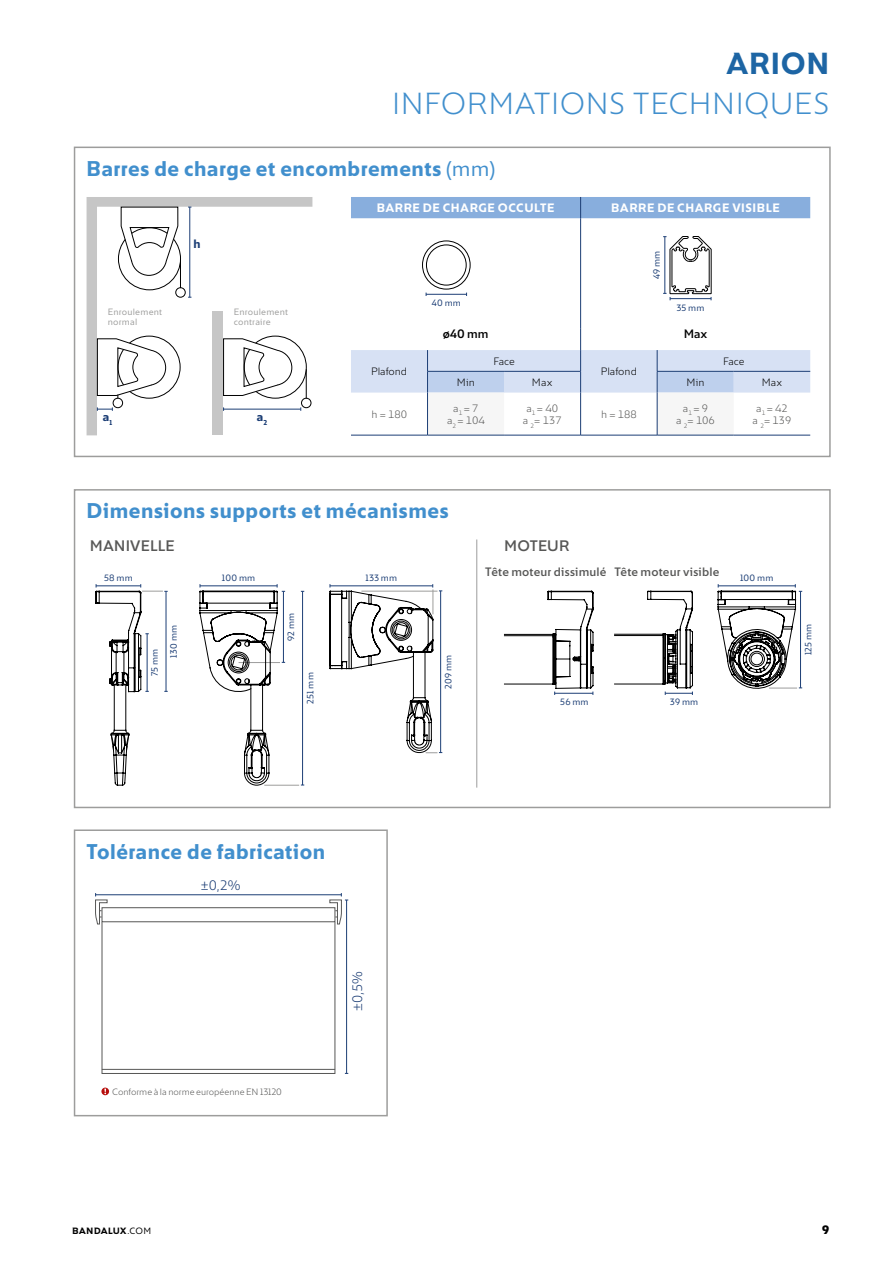
<style>
.page{position:relative;width:893px;height:1263px;background:#fff}
.page>*{position:absolute;margin:0;border:0;box-sizing:border-box;transform-origin:0 0}
.t1{font:30px "Bandalux";letter-spacing:.02em;color:#418fcd}
.t2{font:700 30px "Bandalux";letter-spacing:.025em;color:#1d65a4}
.t3{font:700 21px "Bandalux";letter-spacing:.025em;color:#418fcd}
.t4{font:600 15px "Bandalux";letter-spacing:.01em;color:#575756}
.t5{font:13.5px "Bandalux";color:#1c3e75}
.t6{font:700 12px "Bandalux";letter-spacing:.045em;color:#fff}
.t7{font:600 12px "Bandalux";letter-spacing:.015em;color:#575756}
.t8{font:600 12px "Bandalux";color:#000}
.t9{font:700 12px "Bandalux";color:#1c3e75}
.t10{font:900 12px "Bandalux";color:#000}
.t11{font:10.5px/12.6px "Bandalux";color:#575756;text-align:center}
.t12{font:10.5px "Bandalux";color:#000}
.t13{font:500 9px/18.9px "Bandalux";letter-spacing:.025em;color:#1c3e75}
.t14{font:500 9px/10.5px "Bandalux";letter-spacing:.025em;color:#9d9d9c}
.t15{font:9px "Bandalux";color:#575756}
.t16{font:500 9px "Bandalux";color:#000}
.s1{font-weight:500}
</style>
<div class="page">
<div style="left:74px;top:829px;width:314px;height:287px;border:2px solid #9d9d9c"></div>
<div style="left:74px;top:147px;width:757px;height:310px;border:2px solid #9d9d9c"></div>
<div style="left:74px;top:489px;width:757px;height:319px;border:2px solid #9d9d9c"></div>
<div style="left:102px;top:907px;width:233px;height:15px;border:1px solid #575756"></div>
<div style="left:102px;top:922px;width:233px;height:152px;border:1px solid #575756"></div>
<hr style="left:102px;top:1069px;width:233px;height:1px;background:#575756">
<hr style="left:96px;top:894px;width:245px;height:1px;background:#1c3e75">
<svg style="left:95px;top:893px;width:13px;height:31px"></svg>
<hr style="left:346px;top:900px;width:1px;height:173px;background:#1c3e75">
<svg style="left:329px;top:893px;width:19px;height:31px"></svg>
<svg style="left:101px;top:1087px;width:8px;height:8px"></svg>
<hr style="left:476px;top:539px;width:1px;height:249px;background:#9d9d9c">
<hr style="left:351px;top:435px;width:77px;height:1px;background:#1c3e75">
<hr style="left:581px;top:435px;width:76px;height:1px;background:#1c3e75">
<div style="left:351px;top:197px;width:459px;height:21px;background:#88aedd"></div>
<hr style="left:580px;top:218px;width:1px;height:111px;background:#1c3e75">
<svg style="left:351px;top:329px;width:459px;height:106px"></svg>
<hr style="left:427px;top:393px;width:1px;height:42px;background:#1c3e75">
<hr style="left:580px;top:393px;width:1px;height:42px;background:#1c3e75">
<hr style="left:657px;top:393px;width:1px;height:42px;background:#1c3e75">
<hr style="left:427px;top:371px;width:77px;height:1px;background:#1c3e75">
<hr style="left:504px;top:371px;width:77px;height:1px;background:#1c3e75">
<hr style="left:428px;top:435px;width:76px;height:1px;background:#1c3e75">
<hr style="left:504px;top:435px;width:77px;height:1px;background:#1c3e75">
<hr style="left:657px;top:435px;width:77px;height:1px;background:#1c3e75">
<hr style="left:734px;top:435px;width:76px;height:1px;background:#1c3e75">
<hr style="left:657px;top:371px;width:77px;height:1px;background:#1c3e75">
<hr style="left:734px;top:371px;width:76px;height:1px;background:#1c3e75">
<svg style="left:422px;top:240px;width:49px;height:56px"></svg>
<svg style="left:95px;top:584px;width:73px;height:202px"></svg>
<hr style="left:302px;top:591px;width:1px;height:194px;background:#1c3e75">
<hr style="left:264px;top:785px;width:35px;height:1px;background:#9d9d9c">
<svg style="left:199px;top:584px;width:86px;height:202px"></svg>
<svg style="left:504px;top:591px;width:90px;height:104px"></svg>
<svg style="left:614px;top:591px;width:79px;height:104px"></svg>
<svg style="left:717px;top:584px;width:85px;height:105px"></svg>
<svg style="left:663px;top:236px;width:49px;height:64px"></svg>
<svg style="left:329px;top:584px;width:113px;height:169px"></svg>
<svg style="left:87px;top:197px;width:225px;height:238px"></svg>
<div style="left:213px;top:311px;width:10px;height:124px;background:#c6c6c6"></div>
<hr style="left:189px;top:207px;width:1px;height:90px;background:#1c3e75">
<hr style="left:224px;top:409px;width:77px;height:1px;background:#1c3e75">
<svg style="left:97px;top:407px;width:16px;height:4px"></svg>
<div style="left:301px;top:398px;width:10px;height:10px;border:1px solid #000;border-radius:50%"></div>
<div style="left:175px;top:287px;width:11px;height:11px;border:1px solid #000;border-radius:50%"></div>
<div style="left:113px;top:398px;width:10px;height:10px;border:1px solid #000;border-radius:50%"></div>
<svg style="left:223px;top:335px;width:84px;height:64px"></svg>
<svg style="left:118px;top:206px;width:63px;height:85px"></svg>
<svg style="left:97px;top:335px;width:84px;height:64px"></svg>
<h1 class="t2" style="left:726px;top:42px;width:105px">ARION</h1>
<h1 class="t1" style="left:392px;top:83px;width:439px">INFORMATIONS TECHNIQUES</h1>
<p class="t3" style="left:87px;top:153px;width:410px">Barres de charge et encombrements <span class="s1">(mm)</span></p>
<p class="t9" style="left:194px;top:235px;width:9px">h</p>
<p class="t14" style="left:108px;top:306px;width:56px">Enroulement normal</p>
<p class="t14" style="left:234px;top:306px;width:56px">Enroulement contraire</p>
<p class="t9" style="left:103px;top:408px;width:11px">a<sub>1</sub></p>
<p class="t9" style="left:257px;top:408px;width:12px">a<sub>2</sub></p>
<p class="t6" style="left:377px;top:199px;width:179px">BARRE DE CHARGE OCCULTE</p>
<p class="t6" style="left:611px;top:199px;width:170px">BARRE DE CHARGE VISIBLE</p>
<p class="t13" style="left:432px;top:293px;width:31px">40 mm</p>
<p class="t13" style="left:647px;top:279px;width:30px;rotate:-90deg">49 mm</p>
<p class="t13" style="left:677px;top:297px;width:29px">35 mm</p>
<p class="t12" style="left:371px;top:364px;width:38px">Plafond</p>
<p class="t8" style="left:443px;top:325px;width:47px">ø40 mm</p>
<p class="t8" style="left:684px;top:325px;width:25px">Max</p>
<p class="t12" style="left:493px;top:354px;width:23px">Face</p>
<p class="t12" style="left:601px;top:364px;width:38px">Plafond</p>
<p class="t12" style="left:723px;top:354px;width:23px">Face</p>
<p class="t12" style="left:457px;top:375px;width:20px">Min</p>
<p class="t12" style="left:532px;top:375px;width:22px">Max</p>
<p class="t12" style="left:686px;top:375px;width:20px">Min</p>
<p class="t12" style="left:762px;top:375px;width:22px">Max</p>
<p class="t11" style="left:371px;top:407px;width:37px">h = 180</p>
<p class="t11" style="left:447px;top:401px;width:39px">a<sub>1</sub> = 7<br>a<sub>2</sub> = 104</p>
<p class="t11" style="left:523px;top:401px;width:40px">a<sub>1</sub> = 40 a <sub>2</sub>= 137</p>
<p class="t11" style="left:601px;top:407px;width:37px">h = 188</p>
<p class="t11" style="left:676px;top:401px;width:40px">a<sub>1</sub> = 9<br>a <sub>2</sub>= 106</p>
<p class="t11" style="left:753px;top:401px;width:40px">a<sub>1</sub> = 42 a <sub>2</sub>= 139</p>
<p class="t3" style="left:87px;top:495px;width:364px">Dimensions supports et mécanismes</p>
<p class="t4" style="left:90px;top:535px;width:86px">MANIVELLE</p>
<p class="t4" style="left:504px;top:535px;width:67px">MOTEUR</p>
<p class="t7" style="left:485px;top:563px;width:236px">Tête moteur dissimulé Tête moteur visible</p>
<p class="t13" style="left:104px;top:568px;width:30px">58 mm</p>
<p class="t13" style="left:222px;top:568px;width:35px">100 mm</p>
<p class="t13" style="left:366px;top:568px;width:33px">133 mm</p>
<p class="t13" style="left:145px;top:658px;width:34px;text-indent:-19px;rotate:-90deg">75 mm<br>130 mm</p>
<p class="t13" style="left:281px;top:641px;width:30px;rotate:-90deg">92 mm</p>
<p class="t13" style="left:300px;top:704px;width:33px;rotate:-90deg">251 mm</p>
<p class="t13" style="left:438px;top:689px;width:36px;rotate:-90deg">209 mm</p>
<p class="t13" style="left:560px;top:692px;width:30px">56 mm</p>
<p class="t13" style="left:670px;top:692px;width:30px">39 mm</p>
<p class="t13" style="left:740px;top:568px;width:35px">100 mm</p>
<p class="t13" style="left:798px;top:655px;width:33px;rotate:-90deg">125 mm</p>
<p class="t3" style="left:87px;top:835px;width:240px">Tolérance de fabrication</p>
<p class="t5" style="left:201px;top:876px;width:41px">±0,2%</p>
<p class="t15" style="left:112px;top:1086px;width:171px">Conforme à la norme européenne EN 13120</p>
<p class="t5" style="left:348px;top:1011px;width:41px;rotate:-90deg">±0,5%</p>
<p class="t16" style="left:72px;top:1224px;width:80px">Ω.COM</p>
<p class="t10" style="left:822px;top:1221px;width:9px">9</p>
</div>
